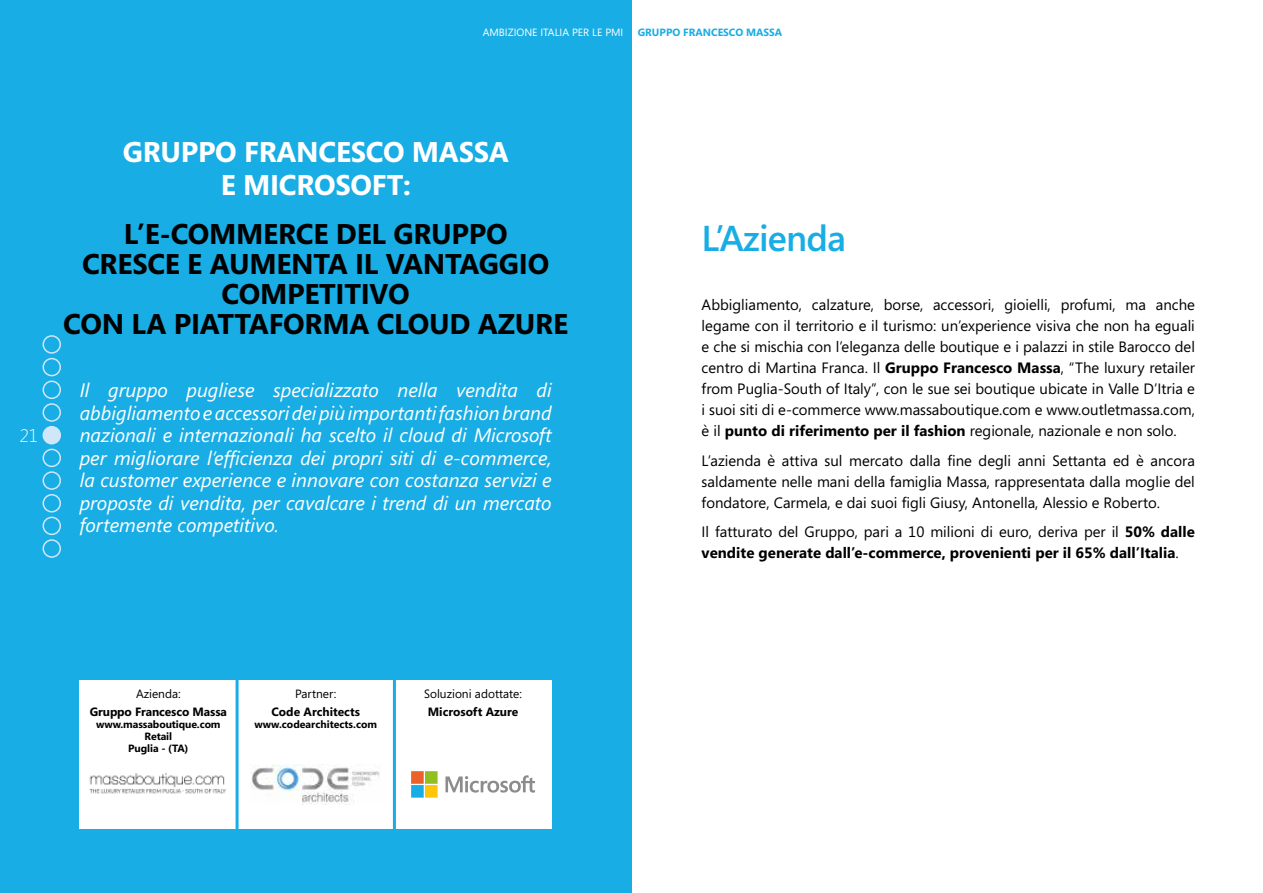
<style>
.page{position:relative;width:1263px;height:893px;background:#fff}
.page>*{position:absolute;margin:0;border:0;box-sizing:border-box;transform-origin:0 0}
.t1{font:600 36px "Segoe";letter-spacing:-.02em;color:#18ade5}
.t2{font:700 28.5px/30px "Segoe";letter-spacing:-.01em;color:#000;text-align:center}
.t3{font:700 28.5px/33px "Segoe";letter-spacing:-.01em;color:#fff;text-align:center}
.t4{font:italic 19.5px/22.5px "Segoe";color:#fff;text-align:justify}
.t5{font:300 18px "Segoe";color:#fff}
.t6{font:15px/21px "Segoe";color:#000;text-align:justify}
.t7{font:700 15px/21px "Segoe";color:#000}
.t8{font:700 12px "Segoe";letter-spacing:-.005em;color:#000}
.t9{font:12px "Segoe";color:#000}
.t10{font:700 10.5px/12px "Segoe";letter-spacing:-.01em;color:#000;text-align:center}
.t11{font:10.5px "Segoe";color:#fff}
.t12{font:700 10.5px "Segoe";color:#18ade5}
.s1{font-weight:700}
.s2{font-weight:400}
</style>
<div class="page">
<div style="left:0;top:0;width:631px;height:893px;background:#18ade5"></div>
<div style="left:80px;top:680px;width:157px;height:149px;background:#fff"></div>
<div style="left:394px;top:680px;width:158px;height:149px;background:#fff"></div>
<div style="left:237px;top:680px;width:157px;height:149px;background:#fff"></div>
<hr style="left:393px;top:675px;width:3px;height:159px;background:#18ade5">
<hr style="left:236px;top:675px;width:3px;height:159px;background:#18ade5">
<img style="left:251px;top:765px;width:129px;height:40px">
<svg style="left:445px;top:775px;width:90px;height:18px"></svg>
<svg style="left:411px;top:771px;width:27px;height:27px"></svg>
<img style="left:89px;top:773px;width:138px;height:21px">
<div style="left:43px;top:335px;width:18px;height:19px;border:2px solid #d0e7f9;border-radius:50%"></div>
<div style="left:43px;top:358px;width:18px;height:18px;border:2px solid #d0e7f9;border-radius:50%"></div>
<div style="left:43px;top:381px;width:18px;height:18px;border:2px solid #d0e7f9;border-radius:50%"></div>
<div style="left:43px;top:403px;width:18px;height:19px;border:2px solid #d0e7f9;border-radius:50%"></div>
<div style="left:43px;top:427px;width:17px;height:17px;background:#d0e7f9;border-radius:50%"></div>
<div style="left:43px;top:426px;width:18px;height:18px;border:2px solid #d0e7f9;border-radius:50%"></div>
<div style="left:43px;top:517px;width:18px;height:18px;border:2px solid #d0e7f9;border-radius:50%"></div>
<div style="left:43px;top:449px;width:18px;height:18px;border:2px solid #d0e7f9;border-radius:50%"></div>
<div style="left:43px;top:539px;width:18px;height:19px;border:2px solid #d0e7f9;border-radius:50%"></div>
<div style="left:43px;top:471px;width:18px;height:19px;border:2px solid #d0e7f9;border-radius:50%"></div>
<div style="left:43px;top:494px;width:18px;height:18px;border:2px solid #d0e7f9;border-radius:50%"></div>
<p class="t11" style="left:483px;top:25px;width:142px">AMBIZIONE ITALIA PER LE PMI</p>
<p class="t12" style="left:638px;top:25px;width:146px">GRUPPO FRANCESCO MASSA</p>
<p class="t5" style="left:20px;top:423px;width:20px">21</p>
<h2 class="t3" style="left:123px;top:134px;width:387px">GRUPPO FRANCESCO MASSA<br>E MICROSOFT:</h2>
<h2 class="t2" style="left:63px;top:218px;width:506px">L’E-COMMERCE DEL GRUPPO<br>CRESCE E AUMENTA IL VANTAGGIO<br>COMPETITIVO<br>CON LA PIATTAFORMA CLOUD AZURE</h2>
<p class="t4" style="left:80px;top:379px;width:473px">Il gruppo pugliese specializzato nella vendita di abbigliamento e accessori dei più importanti fashion brand nazionali e internazionali ha scelto il cloud di Microsoft per migliorare l’efficienza dei propri siti di e-commerce, la customer experience e innovare con costanza servizi e proposte di vendita, per cavalcare i trend di un mercato fortemente competitivo.</p>
<h1 class="t1" style="left:702px;top:214px;width:145px">L’Azienda</h1>
<p class="t6" style="left:702px;top:294px;width:495px">Abbigliamento, calzature, borse, accessori, gioielli, profumi, ma anche legame con il territorio e il turismo: un’experience visiva che non ha eguali e che si mischia con l’eleganza delle boutique e i palazzi in stile Barocco del centro di Martina Franca. Il <span class="s1">Gruppo Francesco Massa</span>, “The luxury retailer from Puglia-South of Italy”, con le sue sei boutique ubicate in Valle D’Itria e i suoi siti di e-commerce www.massaboutique.com e www.outletmassa.com, è il <span class="s1">punto di riferimento per il fashion</span> regionale, nazionale e non solo.</p>
<p class="t6" style="left:702px;top:450px;width:495px">L’azienda è attiva sul mercato dalla fine degli anni Settanta ed è ancora saldamente nelle mani della famiglia Massa, rappresentata dalla moglie del fondatore, Carmela, e dai suoi figli Giusy, Antonella, Alessio e Roberto.</p>
<p class="t7" style="left:702px;top:521px;width:495px"><span class="s2">Il fatturato del Gruppo, pari a 10 milioni di euro, deriva per il</span> 50% dalle vendite generate dall’e-commerce, provenienti per il 65% dall’Italia<span class="s2">.</span></p>
<p class="t9" style="left:136px;top:685px;width:46px">Azienda:</p>
<p class="t8" style="left:90px;top:703px;width:139px">Gruppo Francesco Massa</p>
<p class="t10" style="left:96px;top:718px;width:126px">www.massaboutique.com<br>Retail<br>Puglia - (TA)</p>
<p class="t9" style="left:295px;top:685px;width:43px">Partner:</p>
<p class="t8" style="left:271px;top:703px;width:90px">Code Architects</p>
<p class="t10" style="left:254px;top:718px;width:124px">www.codearchitects.com</p>
<p class="t9" style="left:424px;top:685px;width:99px">Soluzioni adottate:</p>
<p class="t8" style="left:428px;top:703px;width:92px">Microsoft Azure</p>
</div>
